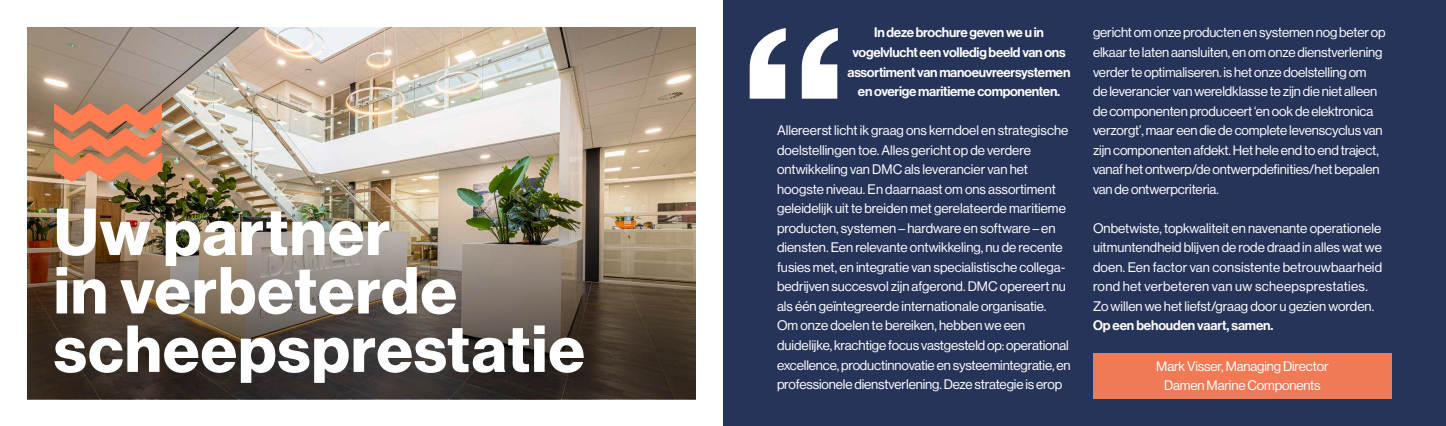
<style>
.page{position:relative;width:1446px;height:426px;background:#fff}
.page>*{position:absolute;margin:0;border:0;box-sizing:border-box;transform-origin:0 0}
.t1{font:263.1px "N Haas Grotesk DS Pro 65 Md";color:#fff}
.t2{font:64.8px/58.3px "N Haas Grotesk DS Pro 75 Bd";letter-spacing:.02em;color:#fff}
.t3{font:13.5px/19.5px "N Haas Grotesk DS Pro 55 Rg";letter-spacing:-.01em;color:#fff}
.t4{font:13.5px/19.5px "N Haas Grotesk DS Pro 65 Md";letter-spacing:-.02em;color:#fff;text-align:center}
</style>
<div class="page">
<img style="left:27px;top:27px;width:669px;height:145px">
<div style="left:723px;top:0;width:723px;height:425px;background:#27345a"></div>
<svg style="left:54px;top:103px;width:108px;height:69px;background:#de7d56"></svg>
<div style="left:1093px;top:352px;width:299px;height:46px;background:#ef7a55"></div>
<img style="left:27px;top:172px;width:669px;height:226px">
<h2 class="t2" style="left:54px;top:204px;width:532px">Uw partner<br>in verbeterde scheepsprestatie</h2>
<h1 class="t1" style="left:741px;top:-28px;width:106px">“</h1>
<p class="t4" style="left:847px;top:23px;width:224px">In deze brochure geven we u in vogelvlucht een volledig beeld van ons assortiment van manoeuvreersystemen en overige maritieme componenten.</p>
<p class="t3" style="left:777px;top:121px;width:295px">Allereerst licht ik graag ons kerndoel en strategische doelstellingen toe. Alles gericht op de verdere ontwikkeling van DMC als leverancier van het hoogste niveau. En daarnaast om ons assortiment geleidelijk uit te breiden met gerelateerde maritieme producten, systemen – hardware en software – en diensten. Een relevante ontwikkeling, nu de recente fusies met, en integratie van specialistische collega&shy;bedrijven succesvol zijn afgerond. DMC opereert nu als één geïntegreerde internationale organisatie.<br>Om onze doelen te bereiken, hebben we een duidelijke, krachtige focus vastgesteld op: operational excellence, productinnovatie en systeemintegratie, en professionele dienstverlening. Deze strategie is erop</p>
<p class="t3" style="left:1093px;top:23px;width:294px">gericht om onze producten en systemen nog beter op elkaar te laten aansluiten, en om onze dienstverlening verder te optimaliseren. is het onze doelstelling om<br>de leverancier van wereldklasse te zijn die niet alleen de componenten produceert ‘en ook de elektronica verzorgt’, maar een die de complete levenscyclus van zijn componenten afdekt. Het hele end to end traject, vanaf het ontwerp/de ontwerpdefinities/het bepalen van de ontwerpcriteria.</p>
<p class="t3" style="left:1093px;top:218px;width:291px">Onbetwiste, topkwaliteit en navenante operationele uitmuntendheid blijven de rode draad in alles wat we doen. Een factor van consistente betrouwbaarheid rond het verbeteren van uw scheepsprestaties.<br>Zo willen we het liefst/graag door u gezien worden.</p>
<p class="t4" style="left:1093px;top:316px;width:182px">Op een behouden vaart, samen.</p>
<p class="t3" style="left:1156px;top:356px;width:174px;text-align:center">Mark Visser, Managing Director<br>Damen Marine Components</p>
</div>
